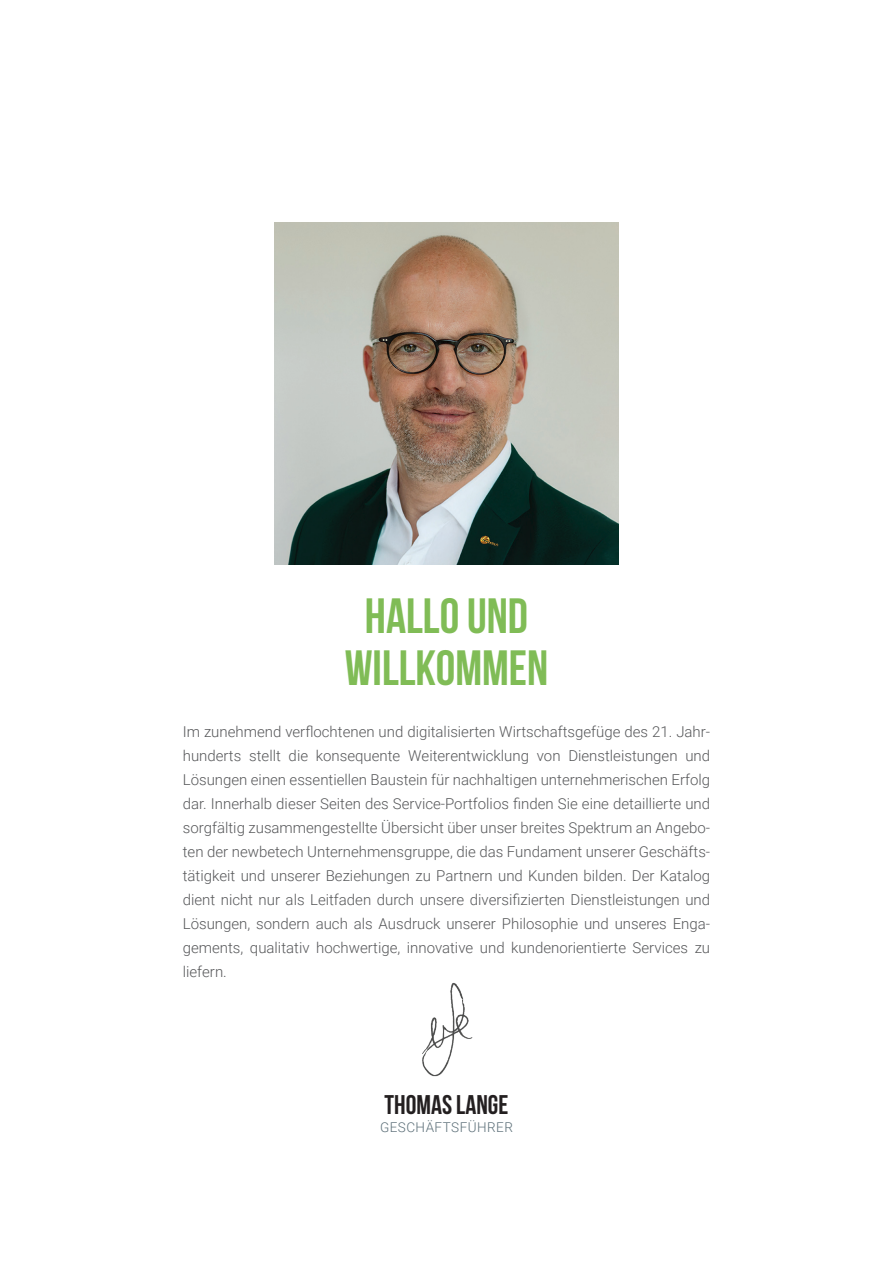
<style>
.page{position:relative;width:893px;height:1263px;background:#fff}
.page>*{position:absolute;margin:0;border:0;box-sizing:border-box;transform-origin:0 0}
.t1{font:700 49.5px/52.5px "Bebas Neue";color:#80bc56;text-align:center}
.t2{font:700 27px "Bebas Neue";color:#231f20}
.t3{font:300 15px/24px "Roboto";color:#57585a;text-align:justify}
.t4{font:300 13.5px "Roboto";letter-spacing:.035em;color:#5c6f78}
</style>
<div class="page">
<img style="left:274px;top:223px;width:345px;height:342px">
<img style="left:422px;top:982px;width:51px;height:95px">
<h1 class="t1" style="left:345px;top:589px;width:205px">HALLO UND<br>WILLKOMMEN</h1>
<p class="t3" style="left:183px;top:719px;width:529px">Im zunehmend verflochtenen und digitalisierten Wirtschaftsgefüge des 21. Jahr&shy;hunderts stellt die konsequente Weiterentwicklung von Dienstleistungen und Lösungen einen essentiellen Baustein für nachhaltigen unternehmerischen Erfolg dar. Innerhalb dieser Seiten des Service-Portfolios finden Sie eine detaillierte und sorgfältig zusammengestellte Übersicht über unser breites Spektrum an Angebo&shy;ten der newbetech Unternehmensgruppe, die das Fundament unserer Geschäfts&shy;tätigkeit und unserer Beziehungen zu Partnern und Kunden bilden. Der Katalog dient nicht nur als Leitfaden durch unsere diversifizierten Dienstleistungen und Lösungen, sondern auch als Ausdruck unserer Philosophie und unseres Enga&shy;gements, qualitativ hochwertige, innovative und kundenorientierte Services zu liefern.</p>
<h2 class="t2" style="left:385px;top:1090px;width:125px">THOMAS LANGE</h2>
<p class="t4" style="left:380px;top:1118px;width:134px">GESCHÄFTSFÜHRER</p>
</div>
